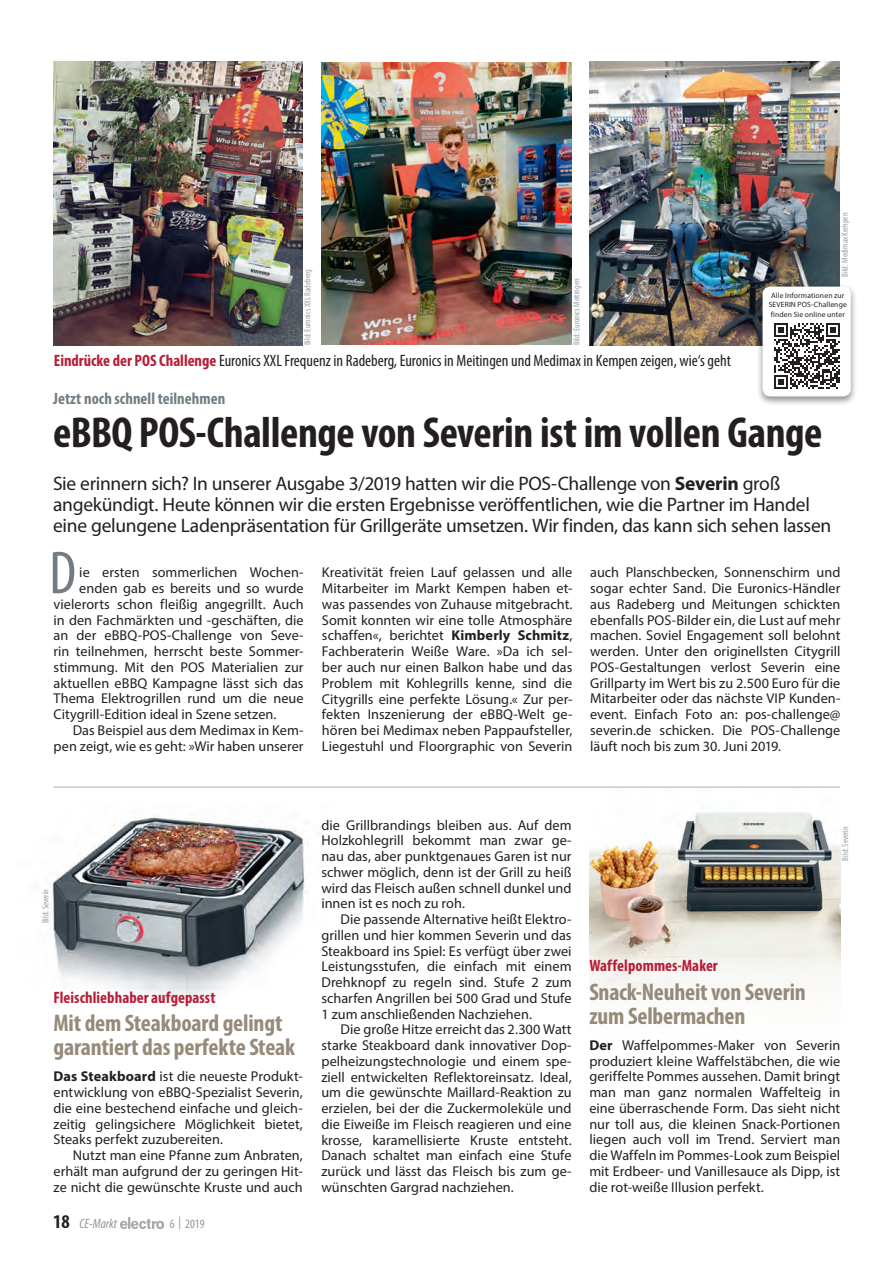
<style>
.page{position:relative;width:893px;height:1263px;background:#fff}
.page>*{position:absolute;margin:0;border:0;box-sizing:border-box;transform-origin:0 0}
.t1{font:condensed 61.05px "Myriad Pro";color:#717d83}
.t2{font:700 condensed 43.5px "Myriad Pro";letter-spacing:-.01em;color:#231f20}
.t3{font:700 condensed 24px/24px "Myriad Pro";letter-spacing:-.005em;color:#968a7a}
.t4{font:19.5px/21px "Myriad Pro";letter-spacing:-.015em;color:#231f20}
.t5{font:condensed 16.5px "Myriad Pro";color:#231f20}
.t6{font:700 condensed 16.5px "Myriad Pro";letter-spacing:.005em;color:#b61e37}
.t7{font:700 condensed 16.5px "Myriad Pro";letter-spacing:.005em;color:#717d83}
.t8{font:14.25px/15.8px "Myriad Pro";letter-spacing:.005em;color:#231f20;text-align:justify}
.t9{font:italic condensed 13.5px "Myriad Pro";color:#939598}
.t10{font:condensed 12.75px "Myriad Pro";color:#939598}
.t11{font:condensed 9px "Myriad Pro";color:#97a1a7}
.t12{font:7.65px/9.8px "Myriad Pro";letter-spacing:.02em;color:#231f20;text-align:center}
.s1{font-weight:700;color:#b61e37}
.s2{font-weight:700}
.s3{font-weight:700;font-style:normal;font-size:19.5px;color:#231f20}
</style>
<div class="page">
<img style="left:50px;top:815px;width:258px;height:185px">
<img style="left:589px;top:786px;width:251px;height:205px">
<img style="left:53px;top:62px;width:250px;height:283px">
<img style="left:322px;top:63px;width:249px;height:282px">
<img style="left:589px;top:62px;width:251px;height:283px">
<img style="left:121px;top:1217px;width:43px;height:11px">
<div style="left:756px;top:283px;width:102px;height:123px;background:#231f20;opacity:.5"></div>
<div style="left:764px;top:288px;width:85px;height:107px;background:#fff;border-radius:6px"></div>
<div style="left:763px;top:287px;width:88px;height:109px;border:3px solid #fff;border-radius:6px"></div>
<svg style="left:774px;top:323px;width:66px;height:66px"></svg>
<hr style="left:54px;top:787px;width:786px;height:1px;background:#a4adb3">
<p class="t11" style="left:302px;top:345px;width:78px;rotate:-90deg">Bild: Euronics XXL Radeberg</p>
<p class="t11" style="left:571px;top:345px;width:68px;rotate:-90deg">Bild: Euronics Meitingen</p>
<p class="t5" style="left:54px;top:351px;width:678px"><span class="s1">Eindrücke der POS Challenge</span> Euronics XXL Frequenz in Radeberg, Euronics in Meitingen und Medimax in Kempen zeigen, wie‘s geht</p>
<p class="t11" style="left:839px;top:277px;width:66px;rotate:-90deg">Bild: Medimax Kempen</p>
<p class="t12" style="left:769px;top:290px;width:80px">Alle Informationen zur<br>SEVERIN POS-Challenge finden Sie online unter</p>
<p class="t7" style="left:53px;top:388px;width:174px">Jetzt noch schnell teilnehmen</p>
<h2 class="t2" style="left:53px;top:405px;width:771px">eBBQ POS-Challenge von Severin ist im vollen Gange</h2>
<p class="t4" style="left:53px;top:473px;width:780px">Sie erinnern sich? In unserer Ausgabe 3/2019 hatten wir die POS-Challenge von <span class="s2">Severin</span> groß angekündigt. Heute können wir die ersten Ergebnisse veröffentlichen, wie die Partner im Handel eine gelungene Ladenpräsentation für Grillgeräte umsetzen. Wir finden, das kann sich sehen lassen</p>
<h1 class="t1" style="left:49px;top:536px;width:29px">D</h1>
<p class="t8" style="left:322px;top:564px;width:252px">Kreativität freien Lauf gelassen und alle Mitarbeiter im Markt Kempen haben et&shy;was passendes von Zuhause mitgebracht.<br>Somit konnten wir eine tolle Atmosphäre schaffen«, berichtet <span class="s2">Kimberly Schmitz</span>, Fachberaterin Weiße Ware. »Da ich sel&shy;ber auch nur einen Balkon habe und das Problem mit Kohlegrills kenne, sind die Citygrills eine perfekte Lösung.« Zur per&shy;fekten Inszenierung der eBBQ-Welt ge&shy;hören bei Medimax neben Pappaufsteller, Liegestuhl und Floorgraphic von Severin</p>
<p class="t8" style="left:590px;top:564px;width:252px">auch Planschbecken, Sonnenschirm und sogar echter Sand. Die Euronics-Händler aus Radeberg und Meitungen schickten ebenfalls POS-Bilder ein, die Lust auf mehr machen. Soviel Engagement soll belohnt werden. Unter den originellsten Citygrill POS-Gestaltungen verlost Severin eine Grillparty im Wert bis zu 2.500 Euro für die Mitarbeiter oder das nächste VIP Kunden&shy;event. Einfach Foto an: pos-challenge@ severin.de schicken. Die POS-Challenge läuft noch bis zum 30. Juni 2019.</p>
<p class="t8" style="left:79px;top:564px;width:226px">ie ersten sommerlichen Wochen-</p>
<p class="t8" style="left:79px;top:580px;width:226px">enden gab es bereits und so wurde</p>
<p class="t8" style="left:54px;top:596px;width:252px">vielerorts schon fleißig angegrillt. Auch</p>
<p class="t8" style="left:54px;top:612px;width:252px">in den Fachmärkten und -geschäften, die</p>
<p class="t8" style="left:54px;top:627px;width:252px">an der eBBQ-POS-Challenge von Seve-</p>
<p class="t8" style="left:54px;top:643px;width:252px">rin teilnehmen, herrscht beste Sommer-</p>
<p class="t8" style="left:54px;top:659px;width:252px">stimmung. Mit den POS Materialien zur</p>
<p class="t8" style="left:54px;top:675px;width:252px">aktuellen eBBQ Kampagne lässt sich das</p>
<p class="t8" style="left:54px;top:690px;width:252px">Thema Elektrogrillen rund um die neue</p>
<p class="t8" style="left:54px;top:706px;width:224px">Citygrill-Edition ideal in Szene setzen.</p>
<p class="t8" style="left:73px;top:722px;width:232px">Das Beispiel aus dem Medimax in Kem-</p>
<p class="t8" style="left:54px;top:738px;width:251px">pen zeigt, wie es geht: »Wir haben unserer</p>
<p class="t11" style="left:40px;top:923px;width:36px;rotate:-90deg">Bild: Severin</p>
<p class="t6" style="left:54px;top:987px;width:163px">Fleischliebhaber aufgepasst</p>
<h3 class="t3" style="left:54px;top:1010px;width:243px">Mit dem Steakboard gelingt garantiert das perfekte Steak</h3>
<p class="t8" style="left:54px;top:1068px;width:251px"><span class="s2">Das Steakboard</span> ist die neueste Produkt&shy;entwicklung von eBBQ-Spezialist Severin, die eine bestechend einfache und gleich&shy;zeitig gelingsichere Möglichkeit bietet, Steaks perfekt zuzubereiten.</p>
<p class="t8" style="left:54px;top:1147px;width:251px;text-indent:19px">Nutzt man eine Pfanne zum Anbraten, erhält man aufgrund der zu geringen Hit&shy;ze nicht die gewünschte Kruste und auch</p>
<p class="t9" style="left:53px;top:1215px;width:65px"><span class="s3">18</span> CE-Markt</p>
<p class="t10" style="left:170px;top:1216px;width:37px">6 | 2019</p>
<p class="t8" style="left:321px;top:817px;width:252px">die Grillbrandings bleiben aus. Auf dem Holzkohlegrill bekommt man zwar ge&shy;nau das, aber punktgenaues Garen ist nur schwer möglich, denn ist der Grill zu heiß wird das Fleisch außen schnell dunkel und innen ist es noch zu roh.</p>
<p class="t8" style="left:321px;top:911px;width:252px;text-indent:19px">Die passende Alternative heißt Elektro&shy;grillen und hier kommen Severin und das Steakboard ins Spiel: Es verfügt über zwei Leistungsstufen, die einfach mit einem Drehknopf zu regeln sind. Stufe 2 zum scharfen Angrillen bei 500 Grad und Stufe 1 zum anschließenden Nachziehen.</p>
<p class="t8" style="left:321px;top:1021px;width:252px;text-indent:19px">Die große Hitze erreicht das 2.300 Watt starke Steakboard dank innovativer Dop&shy;pelheizungstechnologie und einem spe&shy;ziell entwickelten Reflektoreinsatz. Ideal, um die gewünschte Maillard-Reaktion zu erzielen, bei der die Zuckermoleküle und die Eiweiße im Fleisch reagieren und eine krosse, karamellisierte Kruste entsteht.<br>Danach schaltet man einfach eine Stufe zurück und lässt das Fleisch bis zum ge&shy;wünschten Gargrad nachziehen.</p>
<p class="t11" style="left:840px;top:860px;width:36px;rotate:-90deg">Bild: Severin</p>
<p class="t6" style="left:589px;top:955px;width:130px">Waffelpommes-Maker</p>
<h3 class="t3" style="left:589px;top:979px;width:218px">Snack-Neuheit von Severin zum Selbermachen</h3>
<p class="t8" style="left:589px;top:1037px;width:252px"><span class="s2">Der</span> Waffelpommes-Maker von Severin produziert kleine Waffelstäbchen, die wie geriffelte Pommes aussehen. Damit bringt man man ganz normalen Waffelteig in eine überraschende Form. Das sieht nicht nur toll aus, die kleinen Snack-Portionen liegen auch voll im Trend. Serviert man die Waffeln im Pommes-Look zum Beispiel mit Erdbeer- und Vanillesauce als Dipp, ist die rot-weiße Illusion perfekt.</p>
</div>
